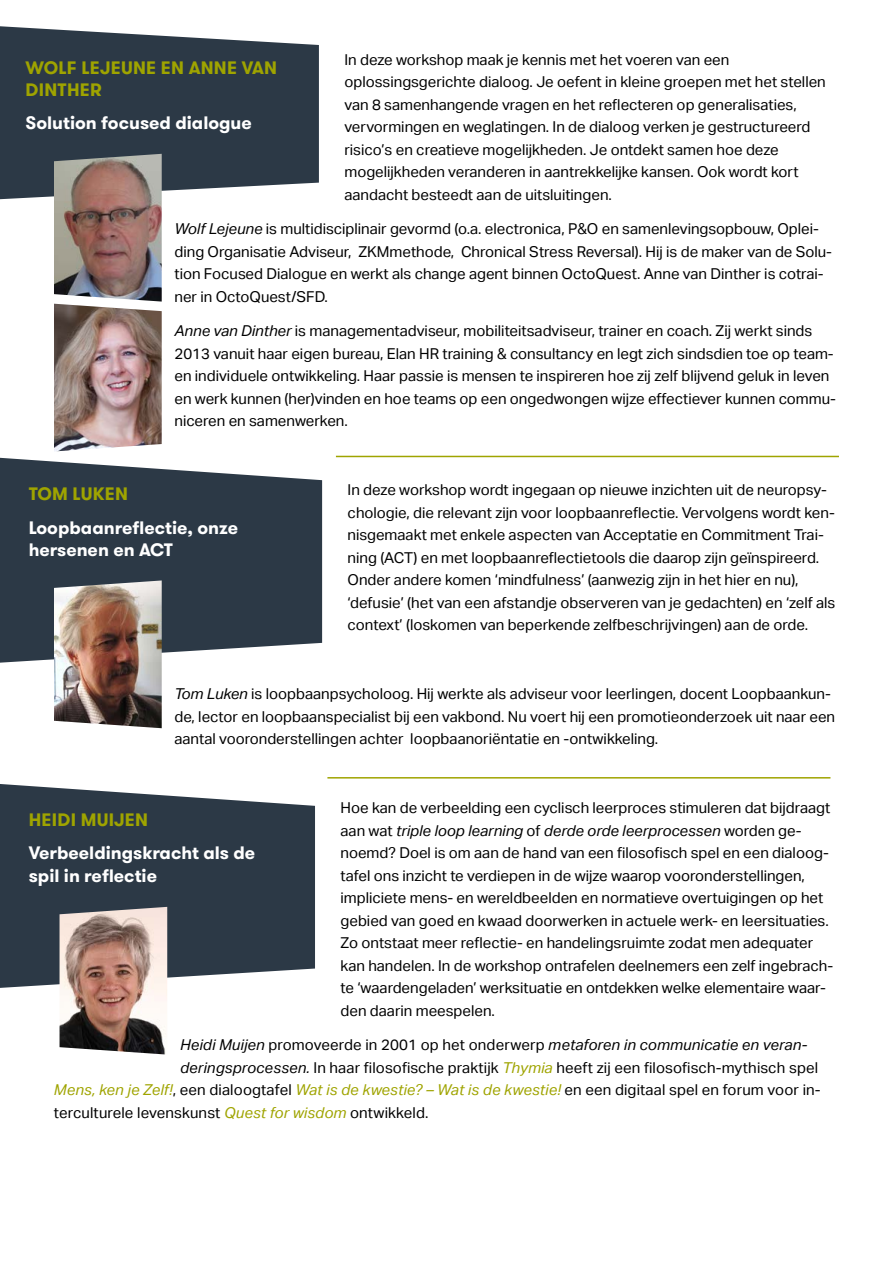
<style>
.page{position:relative;width:893px;height:1263px;background:#fff}
.page>*{position:absolute;margin:0;border:0;box-sizing:border-box;transform-origin:0 0}
.t1{font:700 18px/22.5px "GT Walsheim Pro";color:#fff}
.t2{font:700 18px/21.6px "GT Walsheim Pro";letter-spacing:.015em;color:#9fa400}
.t3{font:15px/22.5px "Aktiv Grotesk";color:#000}
.t4{font:italic 15px "Aktiv Grotesk";letter-spacing:.01em;color:#000}
.s1{font-style:italic}
.s2{font-style:normal}
.s3{font-style:italic;color:#9fa400}
</style>
<div class="page">
<svg style="left:0;top:784px;width:315px;height:204px;background:#434e5a"></svg>
<svg style="left:0;top:458px;width:322px;height:205px;background:#414d59"></svg>
<hr style="left:336px;top:456px;width:503px;height:1px;background:#9fa400">
<hr style="left:327px;top:777px;width:503px;height:1px;background:#9fa400">
<svg style="left:0;top:26px;width:319px;height:173px;background:#414d58"></svg>
<img style="left:54px;top:154px;width:108px;height:148px">
<img style="left:54px;top:580px;width:108px;height:148px">
<img style="left:60px;top:907px;width:107px;height:147px">
<img style="left:54px;top:304px;width:108px;height:147px">
<p class="t3" style="left:344px;top:48px;width:483px">In deze workshop maak je kennis met het voeren van een oplossingsgerichte dialoog. Je oefent in kleine groepen met het stellen van 8 samenhangende vragen en het reflecteren op generalisaties, vervormingen en weglatingen. In de dialoog verken je gestructureerd risico’s en creatieve mogelijkheden. Je ontdekt samen hoe deze mogelijkheden veranderen in aantrekkelijke kansen. Ook wordt kort aandacht besteedt aan de uitsluitingen.</p>
<p class="t3" style="left:174px;top:218px;width:659px"><span class="s1">Wolf Lejeune</span> is multidisciplinair gevormd (o.a. electronica, P&amp;O en samenlevingsopbouw, Oplei&shy;ding Organisatie Adviseur, ZKMmethode, Chronical Stress Reversal). Hij is de maker van de Solu&shy;tion Focused Dialogue en werkt als change agent binnen OctoQuest. Anne van Dinther is cotrai&shy;ner in OctoQuest/SFD.</p>
<p class="t3" style="left:174px;top:320px;width:663px"><span class="s1">Anne van Dinther</span> is managementadviseur, mobiliteitsadviseur, trainer en coach. Zij werkt sinds 2013 vanuit haar eigen bureau, Elan HR training &amp; consultancy en legt zich sindsdien toe op team&shy;en individuele ontwikkeling. Haar passie is mensen te inspireren hoe zij zelf blijvend geluk in leven en werk kunnen (her)vinden en hoe teams op een ongedwongen wijze effectiever kunnen commu&shy;niceren en samenwerken.</p>
<p class="t2" style="left:26px;top:57px;width:253px">WOLF LEJEUNE EN ANNE VAN<br>DINTHER</p>
<p class="t1" style="left:26px;top:112px;width:228px">Solution focused dialogue</p>
<p class="t2" style="left:29px;top:483px;width:101px">TOM LUKEN</p>
<p class="t1" style="left:29px;top:517px;width:211px;line-height:21.6px">Loopbaanreflectie, onze hersenen en ACT</p>
<p class="t3" style="left:348px;top:479px;width:489px">In deze workshop wordt ingegaan op nieuwe inzichten uit de neuropsy&shy;chologie, die relevant zijn voor loopbaanreflectie. Vervolgens wordt ken&shy;nisgemaakt met enkele aspecten van Acceptatie en Commitment Trai&shy;ning (ACT) en met loopbaanreflectietools die daarop zijn geïnspireerd.<br>Onder andere komen ‘mindfulness’ (aanwezig zijn in het hier en nu), ‘defusie’ (het van een afstandje observeren van je gedachten) en ‘zelf als context’ (loskomen van beperkende zelfbeschrijvingen) aan de orde.</p>
<p class="t3" style="left:174px;top:683px;width:662px"><span class="s1">Tom Luken</span> is loopbaanpsycholoog. Hij werkte als adviseur voor leerlingen, docent Loopbaankun&shy;de, lector en loopbaanspecialist bij een vakbond. Nu voert hij een promotieonderzoek uit naar een aantal vooronderstellingen achter loopbaanoriëntatie en -ontwikkeling.</p>
<p class="t3" style="left:341px;top:797px;width:494px">Hoe kan de verbeelding een cyclisch leerproces stimuleren dat bijdraagt aan wat <span class="s1">triple loop learning</span> of <span class="s1">derde orde leerprocessen</span> worden ge&shy;noemd? Doel is om aan de hand van een filosofisch spel en een dialoog&shy;tafel ons inzicht te verdiepen in de wijze waarop vooronderstellingen, impliciete mens- en wereldbeelden en normatieve overtuigingen op het gebied van goed en kwaad doorwerken in actuele werk- en leersituaties.<br>Zo ontstaat meer reflectie- en handelingsruimte zodat men adequater kan handelen. In de workshop ontrafelen deelnemers een zelf ingebrach&shy;te ‘waardengeladen’ werksituatie en ontdekken welke elementaire waar&shy;den daarin meespelen.</p>
<p class="t4" style="left:180px;top:1036px;width:629px">Heidi Muijen <span class="s2">promoveerde in 2001 op het onderwerp</span> metaforen in communicatie en veran-</p>
<p class="t3" style="left:180px;top:1056px;width:640px"><span class="s1">deringsprocessen.</span> In haar filosofische praktijk <span class="s3">Thymia</span> heeft zij een filosofisch-mythisch spel</p>
<p class="t3" style="left:54px;top:1079px;width:768px"><span class="s3">Mens, ken je Zelf!</span>, een dialoogtafel <span class="s3">Wat is de kwestie? – Wat is de kwestie!</span> en een digitaal spel en forum voor in-</p>
<p class="t3" style="left:54px;top:1101px;width:376px">terculturele levenskunst <span class="s3">Quest for wisdom</span> ontwikkeld.</p>
<p class="t2" style="left:29px;top:809px;width:121px">HEIDI MUIJEN</p>
<p class="t1" style="left:29px;top:842px;width:228px">Verbeeldingskracht als de spil in reflectie</p>
</div>
